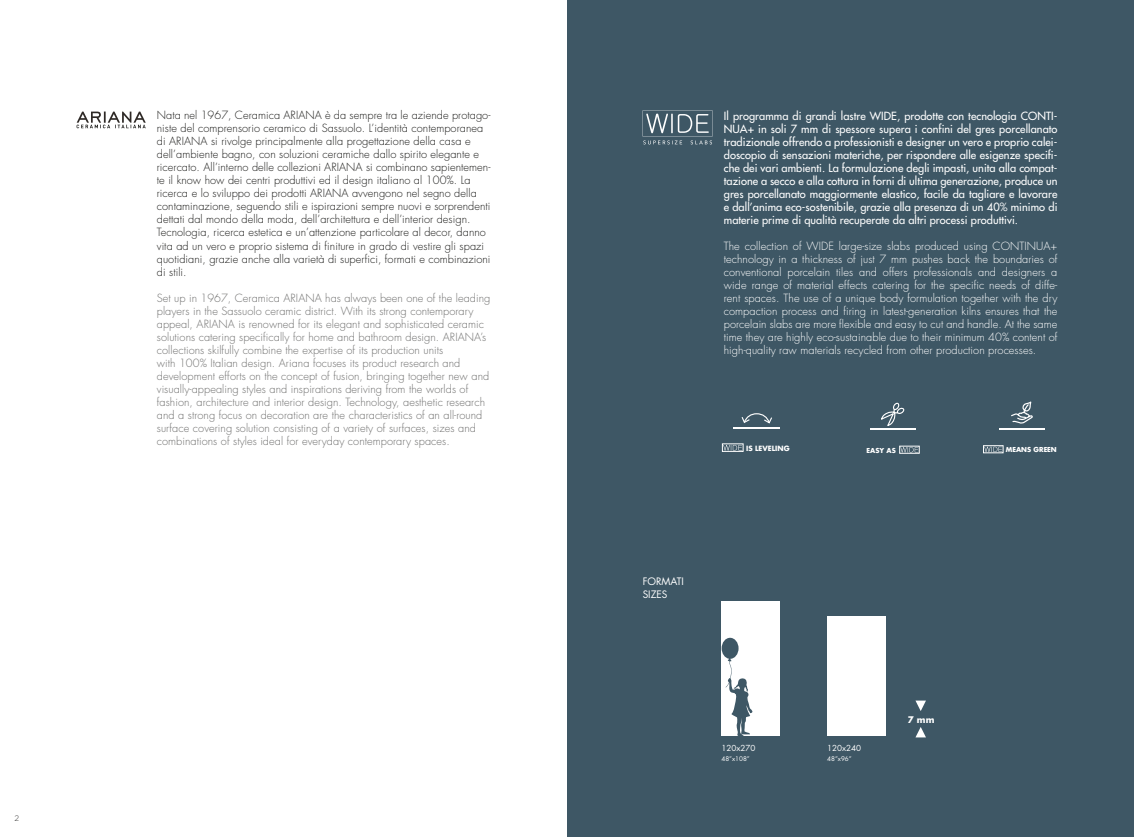
<style>
.page{position:relative;width:1134px;height:837px;background:#fff}
.page>*{position:absolute;margin:0;border:0;box-sizing:border-box;transform-origin:0 0}
.t1{font:300 11px/13px "Futura LT";letter-spacing:.005em;color:#1d1d1b}
.t2{font:300 11px/13px "Futura LT";letter-spacing:.005em;color:#70706f}
.t3{font:11px/13px "Futura LT";letter-spacing:.005em;color:#fff;text-align:justify}
.t4{font:300 11px/13px "Futura LT";letter-spacing:.005em;color:#fff;text-align:justify}
.t5{font:10px/13px "Futura LT";color:#fff}
.t6{font:700 8.9px "Futura";color:#fff}
.t7{font:8.1px "Futura LT";color:#fff}
.t8{font:300 8px "Gotham";color:#3d3d3c}
.t9{font:700 7px "Futura";color:#fff}
.t10{font:700 6.7px "Futura";color:#fff}
.t11{font:6.3px "Futura LT";color:#fff}
</style>
<div class="page">
<div style="left:567px;top:0;width:567px;height:836px;background:#3e5765"></div>
<svg style="left:902px;top:448px;width:15px;height:3px"></svg>
<hr style="left:870px;top:428px;width:45px;height:1px;background:#fff">
<svg style="left:881px;top:402px;width:24px;height:24px"></svg>
<hr style="left:999px;top:428px;width:46px;height:1px;background:#fff">
<svg style="left:1010px;top:401px;width:23px;height:29px"></svg>
<svg style="left:985px;top:447px;width:16px;height:3px"></svg>
<div style="left:983px;top:445px;width:20px;height:7px;border:1px solid #fff"></div>
<svg style="left:724px;top:445px;width:17px;height:4px"></svg>
<hr style="left:734px;top:427px;width:46px;height:1px;background:#fff">
<svg style="left:741px;top:413px;width:31px;height:11px"></svg>
<svg style="left:643px;top:110px;width:69px;height:34px"></svg>
<svg style="left:77px;top:111px;width:69px;height:17px"></svg>
<div style="left:721px;top:601px;width:59px;height:134px;background:#fff"></div>
<svg style="left:722px;top:637px;width:30px;height:99px"></svg>
<svg style="left:915px;top:700px;width:11px;height:10px"></svg>
<svg style="left:915px;top:727px;width:11px;height:10px"></svg>
<div style="left:827px;top:616px;width:58px;height:119px;background:#fff"></div>
<p class="t1" style="left:157px;top:109px;width:335px">Nata nel 1967, Ceramica ARIANA è da sempre tra le aziende protago&shy;niste del comprensorio ceramico di Sassuolo. L’identità contemporanea di ARIANA si rivolge principalmente alla progettazione della casa e dell’ambiente bagno, con soluzioni ceramiche dallo spirito elegante e ricercato. All’interno delle collezioni ARIANA si combinano sapientemen&shy;te il know how dei centri produttivi ed il design italiano al 100%. La ricerca e lo sviluppo dei prodotti ARIANA avvengono nel segno della contaminazione, seguendo stili e ispirazioni sempre nuovi e sorprendenti dettati dal mondo della moda, dell’architettura e dell’interior design.<br>Tecnologia, ricerca estetica e un’attenzione particolare al decor, danno vita ad un vero e proprio sistema di finiture in grado di vestire gli spazi quotidiani, grazie anche alla varietà di superfici, formati e combinazioni di stili.</p>
<p class="t2" style="left:157px;top:291px;width:335px">Set up in 1967, Ceramica ARIANA has always been one of the leading players in the Sassuolo ceramic district. With its strong contemporary appeal, ARIANA is renowned for its elegant and sophisticated ceramic solutions catering specifically for home and bathroom design. ARIANA’s collections skilfully combine the expertise of its production units<br>with 100% Italian design. Ariana focuses its product research and development efforts on the concept of fusion, bringing together new and visually-appealing styles and inspirations deriving from the worlds of fashion, architecture and interior design. Technology, aesthetic research and a strong focus on decoration are the characteristics of an all-round surface covering solution consisting of a variety of surfaces, sizes and combinations of styles ideal for everyday contemporary spaces.</p>
<p class="t8" style="left:15px;top:814px;width:6px">2</p>
<p class="t3" style="left:724px;top:109px;width:335px">Il programma di grandi lastre WIDE, prodotte con tecnologia CONTI-NUA+ in soli 7 mm di spessore supera i confini del gres porcellanato tradizionale offrendo a professionisti e designer un vero e proprio calei&shy;doscopio di sensazioni materiche, per rispondere alle esigenze specifi&shy;che dei vari ambienti. La formulazione degli impasti, unita alla compat&shy;tazione a secco e alla cottura in forni di ultima generazione, produce un gres porcellanato maggiormente elastico, facile da tagliare e lavorare e dall’anima eco-sostenibile, grazie alla presenza di un 40% minimo di materie prime di qualità recuperate da altri processi produttivi.</p>
<p class="t4" style="left:724px;top:240px;width:335px">The collection of WIDE large-size slabs produced using CONTINUA+ technology in a thickness of just 7 mm pushes back the boundaries of conventional porcelain tiles and offers professionals and designers a wide range of material effects catering for the specific needs of diffe&shy;rent spaces. The use of a unique body formulation together with the dry compaction process and firing in latest-generation kilns ensures that the porcelain slabs are more flexible and easy to cut and handle. At the same time they are highly eco-sustainable due to their minimum 40% content of high-quality raw materials recycled from other production processes.</p>
<p class="t9" style="left:746px;top:443px;width:45px">IS LEVELING</p>
<p class="t10" style="left:866px;top:445px;width:31px">EASY AS</p>
<p class="t10" style="left:1006px;top:445px;width:52px">MEANS GREEN</p>
<p class="t5" style="left:643px;top:574px;width:43px">FORMATI<br>SIZES</p>
<p class="t7" style="left:721px;top:742px;width:35px">120x270</p>
<p class="t11" style="left:721px;top:754px;width:30px">48”x108”</p>
<p class="t7" style="left:827px;top:742px;width:35px">120x240</p>
<p class="t11" style="left:827px;top:754px;width:26px">48”x96”</p>
<p class="t6" style="left:908px;top:713px;width:28px">7 mm</p>
</div>
